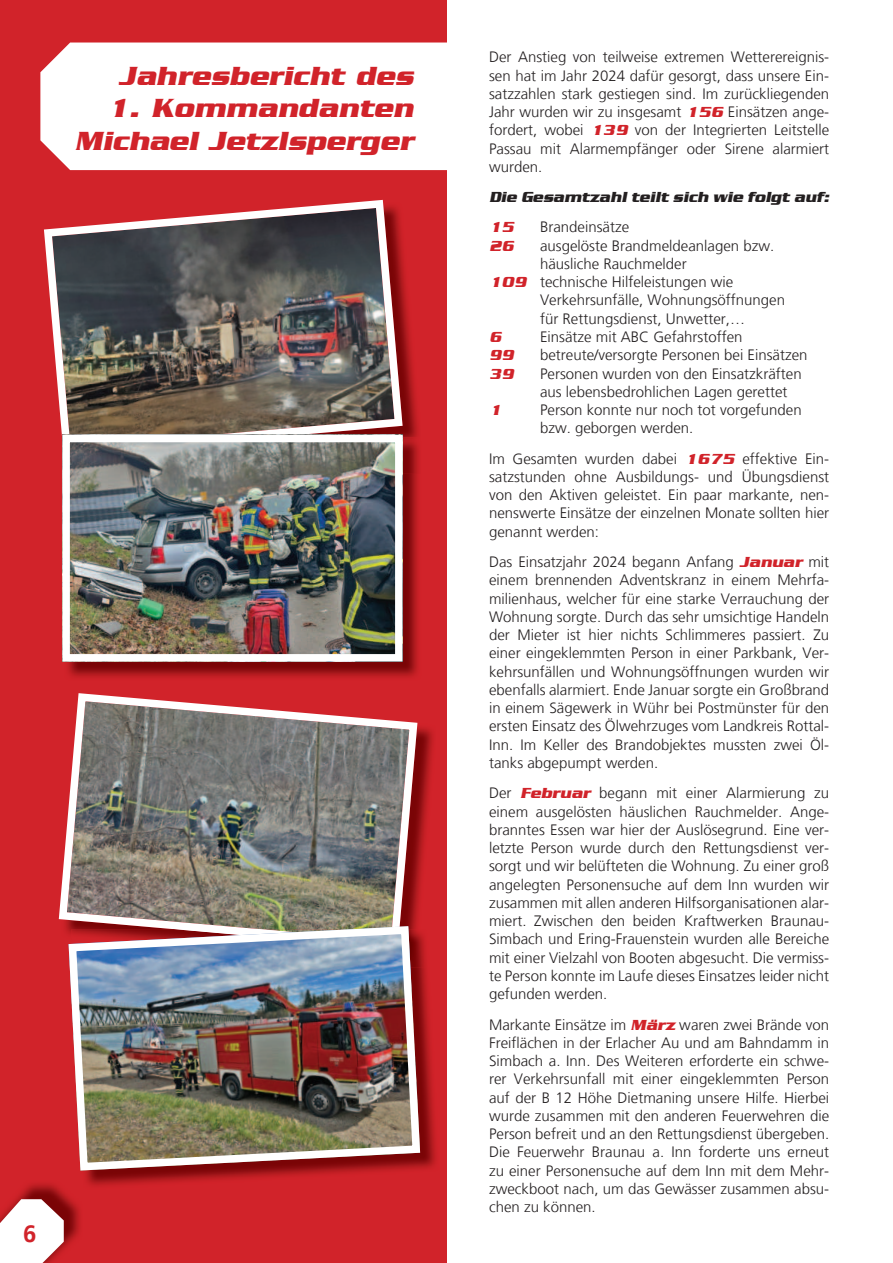
<style>
.page{position:relative;width:893px;height:1263px;background:#fff}
.page>*{position:absolute;margin:0;border:0;box-sizing:border-box;transform-origin:0 0}
.t1{font:italic 700 27px/32.4px "Serpentine";color:#d1232a;text-align:right}
.t2{font:700 24px "Frutiger LT";color:#d1232a}
.t3{font:300 15px/18.3px "Frutiger LT";color:#231f20;text-align:justify}
.t4{font:italic 700 15px "Serpentine";color:#231f20}
.t5{font:italic 700 15px "Serpentine";color:#d1232a}
.s1{font-family:"Serpentine";font-weight:700;font-style:italic;color:#d1232a}
</style>
<div class="page">
<div style="left:0;top:0;width:446px;height:1263px;background:#d1232a"></div>
<div style="left:40px;top:43px;width:406px;height:127px;background:#fff"></div>
<img style="left:403px;top:261px;width:15px;height:176px">
<img style="left:44px;top:200px;width:359px;height:236px">
<img style="left:417px;top:722px;width:16px;height:199px">
<img style="left:59px;top:693px;width:358px;height:229px">
<img style="left:17px;top:1183px;width:63px;height:66px">
<svg style="left:0;top:1199px;width:64px;height:64px;background:#efd4d5"></svg>
<img style="left:86px;top:967px;width:350px;height:219px">
<svg style="left:71px;top:1183px;width:9px;height:6px"></svg>
<img style="left:65px;top:922px;width:359px;height:252px">
<img style="left:65px;top:474px;width:353px;height:204px">
<img style="left:403px;top:437px;width:16px;height:37px">
<img style="left:71px;top:444px;width:323px;height:208px">
<div style="left:62px;top:435px;width:341px;height:226px;border:8px solid #fff"></div>
<h1 class="t1" style="left:119px;top:62px;width:296px">Jahresbericht des</h1>
<h1 class="t1" style="left:74px;top:94px;width:341px">1. Kommandanten<br>Michael Jetzlsperger</h1>
<h2 class="t2" style="left:23px;top:1224px;width:15px">6</h2>
<p class="t3" style="left:489px;top:49px;width:342px">Der Anstieg von teilweise extremen Wetterereignis&shy;sen hat im Jahr 2024 daf¸r gesorgt, dass unsere Ein&shy;satzzahlen stark gestiegen sind. Im zur¸ckliegenden Jahr wurden wir zu insgesamt <span class="s1">156</span> Eins‰tzen ange&shy;fordert, wobei <span class="s1">139</span> von der Integrierten Leitstelle Passau mit Alarmempf‰nger oder Sirene alarmiert wurden.</p>
<p class="t4" style="left:489px;top:192px;width:342px">Die Gesamtzahl teilt sich wie folgt auf:</p>
<p class="t5" style="left:489px;top:222px;width:26px">15</p>
<p class="t3" style="left:540px;top:219px;width:91px">Brandeins‰tze</p>
<p class="t5" style="left:489px;top:240px;width:26px">26</p>
<p class="t3" style="left:540px;top:238px;width:236px">ausgelˆste Brandmeldeanlagen bzw.</p>
<p class="t3" style="left:540px;top:256px;width:148px">h‰usliche Rauchmelder</p>
<p class="t3" style="left:489px;top:274px;width:246px"><span class="s1">109</span> technische Hilfeleistungen wie</p>
<p class="t3" style="left:540px;top:292px;width:247px">Verkehrsunf‰lle, Wohnungsˆffnungen</p>
<p class="t3" style="left:540px;top:311px;width:207px">f¸r Rettungsdienst, Unwetter,Ö</p>
<p class="t5" style="left:489px;top:332px;width:14px">6</p>
<p class="t3" style="left:540px;top:329px;width:204px">Eins‰tze mit ABC Gefahrstoffen</p>
<p class="t5" style="left:489px;top:350px;width:26px">99</p>
<p class="t3" style="left:540px;top:347px;width:269px">betreute/versorgte Personen bei Eins‰tzen</p>
<p class="t5" style="left:489px;top:368px;width:26px">39</p>
<p class="t3" style="left:540px;top:366px;width:263px">Personen wurden von den Einsatzkr‰ften aus lebensbedrohlichen Lagen gerettet</p>
<p class="t5" style="left:489px;top:405px;width:14px">1</p>
<p class="t3" style="left:540px;top:402px;width:263px">Person konnte nur noch tot vorgefunden bzw. geborgen werden.</p>
<p class="t3" style="left:489px;top:451px;width:342px">Im Gesamten wurden dabei <span class="s1">1675</span> effektive Ein&shy;satzstunden ohne Ausbildungs- und ‹bungsdienst von den Aktiven geleistet. Ein paar markante, nen&shy;nenswerte Eins‰tze der einzelnen Monate sollten hier genannt werden:</p>
<p class="t3" style="left:489px;top:554px;width:342px">Das Einsatzjahr 2024 begann Anfang <span class="s1">Januar</span> mit einem brennenden Adventskranz in einem Mehrfa&shy;milienhaus, welcher f¸r eine starke Verrauchung der Wohnung sorgte. Durch das sehr umsichtige Handeln der Mieter ist hier nichts Schlimmeres passiert. Zu einer eingeklemmten Person in einer Parkbank, Ver&shy;kehrsunf‰llen und Wohnungsˆffnungen wurden wir ebenfalls alarmiert. Ende Januar sorgte ein Groflbrand in einem S‰gewerk in W¸hr bei Postm¸nster f¸r den ersten Einsatz des ÷lwehrzuges vom Landkreis Rottal-Inn. Im Keller des Brandobjektes mussten zwei ÷l&shy;tanks abgepumpt werden.</p>
<p class="t3" style="left:489px;top:785px;width:342px">Der <span class="s1">Februar</span> begann mit einer Alarmierung zu einem ausgelˆsten h‰uslichen Rauchmelder. Ange&shy;branntes Essen war hier der Auslˆsegrund. Eine ver&shy;letzte Person wurde durch den Rettungsdienst ver&shy;sorgt und wir bel¸fteten die Wohnung. Zu einer grofl angelegten Personensuche auf dem Inn wurden wir zusammen mit allen anderen Hilfsorganisationen alar&shy;miert. Zwischen den beiden Kraftwerken Braunau-Simbach und Ering-Frauenstein wurden alle Bereiche mit einer Vielzahl von Booten abgesucht. Die vermiss&shy;te Person konnte im Laufe dieses Einsatzes leider nicht gefunden werden.</p>
<p class="t3" style="left:489px;top:1016px;width:342px">Markante Eins‰tze im <span class="s1">M‰rz</span> waren zwei Br‰nde von Freifl‰chen in der Erlacher Au und am Bahndamm in Simbach a. Inn. Des Weiteren erforderte ein schwe&shy;rer Verkehrsunfall mit einer eingeklemmten Person auf der B 12 Hˆhe Dietmaning unsere Hilfe. Hierbei wurde zusammen mit den anderen Feuerwehren die Person befreit und an den Rettungsdienst ¸bergeben.<br>Die Feuerwehr Braunau a. Inn forderte uns erneut zu einer Personensuche auf dem Inn mit dem Mehr&shy;zweckboot nach, um das Gew‰sser zusammen absu&shy;chen zu kˆnnen.</p>
</div>
